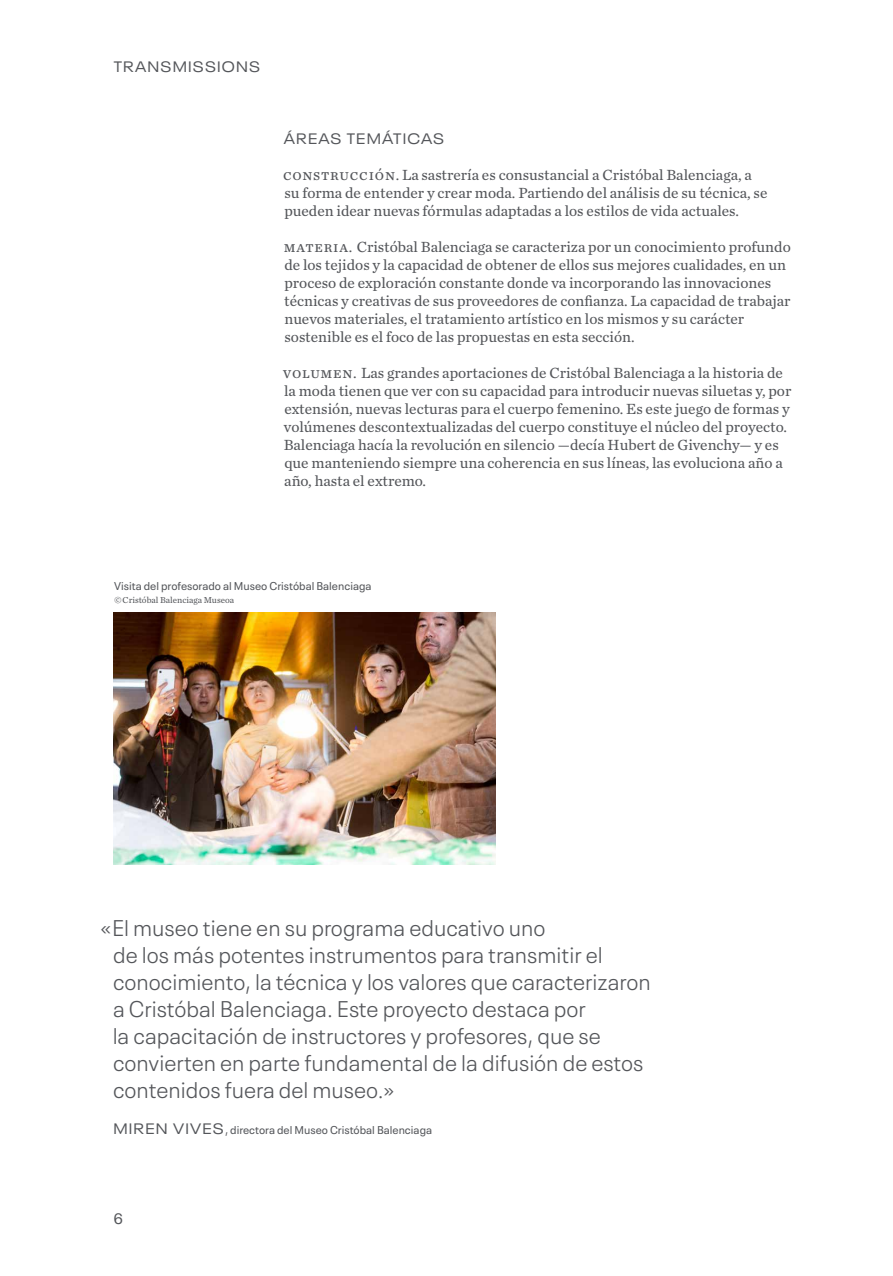
<style>
.page{position:relative;width:893px;height:1276px;background:#fff}
.page>*{position:absolute;margin:0;border:0;box-sizing:border-box;transform-origin:0 0}
.t1{font:300 22.5px/27px "Neue Plak Text";color:#54565a}
.t2{font:15.3px/18px "Chronicle Text G2";color:#54565a}
.t3{font:expanded 15px "Neue Plak";letter-spacing:.08em;color:#54565a}
.t4{font:15px "Neue Plak Text";color:#54565a}
.t5{font:11.25px "Neue Plak Text";color:#54565a}
.t6{font:9px "Chronicle Text G2";color:#54565a}
.s1{font-family:"Neue Plak";font-stretch:expanded;font-size:15px}
</style>
<div class="page">
<img style="left:114px;top:612px;width:381px;height:252px">
<p class="t3" style="left:114px;top:55px;width:148px">TRANSMISSIONS</p>
<p class="t3" style="left:284px;top:127px;width:162px">ÁREAS TEMÁTICAS</p>
<p class="t2" style="left:283px;top:165px;width:486px">Construcción. La sastrería es consustancial a Cristóbal Balenciaga, a su forma de entender y crear moda. Partiendo del análisis de su técnica, se pueden idear nuevas fórmulas adaptadas a los estilos de vida actuales.</p>
<p class="t2" style="left:284px;top:237px;width:509px">Materia. Cristóbal Balenciaga se caracteriza por un conocimiento profundo de los tejidos y la capacidad de obtener de ellos sus mejores cualidades, en un proceso de exploración constante donde va incorporando las innovaciones técnicas y creativas de sus proveedores de confianza. La capacidad de trabajar nuevos materiales, el tratamiento artístico en los mismos y su carácter sostenible es el foco de las propuestas en esta sección.</p>
<p class="t2" style="left:283px;top:363px;width:510px">Volumen. Las grandes aportaciones de Cristóbal Balenciaga a la historia de la moda tienen que ver con su capacidad para introducir nuevas siluetas y, por extensión, nuevas lecturas para el cuerpo femenino. Es este juego de formas y volúmenes descontextualizadas del cuerpo constituye el núcleo del proyecto.<br>Balenciaga hacía la revolución en silencio —decía Hubert de Givenchy— y es que manteniendo siempre una coherencia en sus líneas, las evoluciona año a año, hasta el extremo.</p>
<p class="t5" style="left:114px;top:576px;width:259px">Visita del profesorado al Museo Cristóbal Balenciaga</p>
<p class="t6" style="left:114px;top:593px;width:121px">© Cristóbal Balenciaga Museoa</p>
<p class="t1" style="left:113px;top:912px;width:540px;text-indent:-12px">«El museo tiene en su programa educativo uno<br>de los más potentes instrumentos para transmitir el conocimiento, la técnica y los valores que caracterizaron a Cristóbal Balenciaga. Este proyecto destaca por<br>la capacitación de instructores y profesores, que se convierten en parte fundamental de la difusión de estos contenidos fuera del museo.»</p>
<p class="t5" style="left:113px;top:1121px;width:320px"><span class="s1">MIREN VIVES</span>, directora del Museo Cristóbal Balenciaga</p>
<p class="t4" style="left:114px;top:1207px;width:10px">6</p>
</div>
